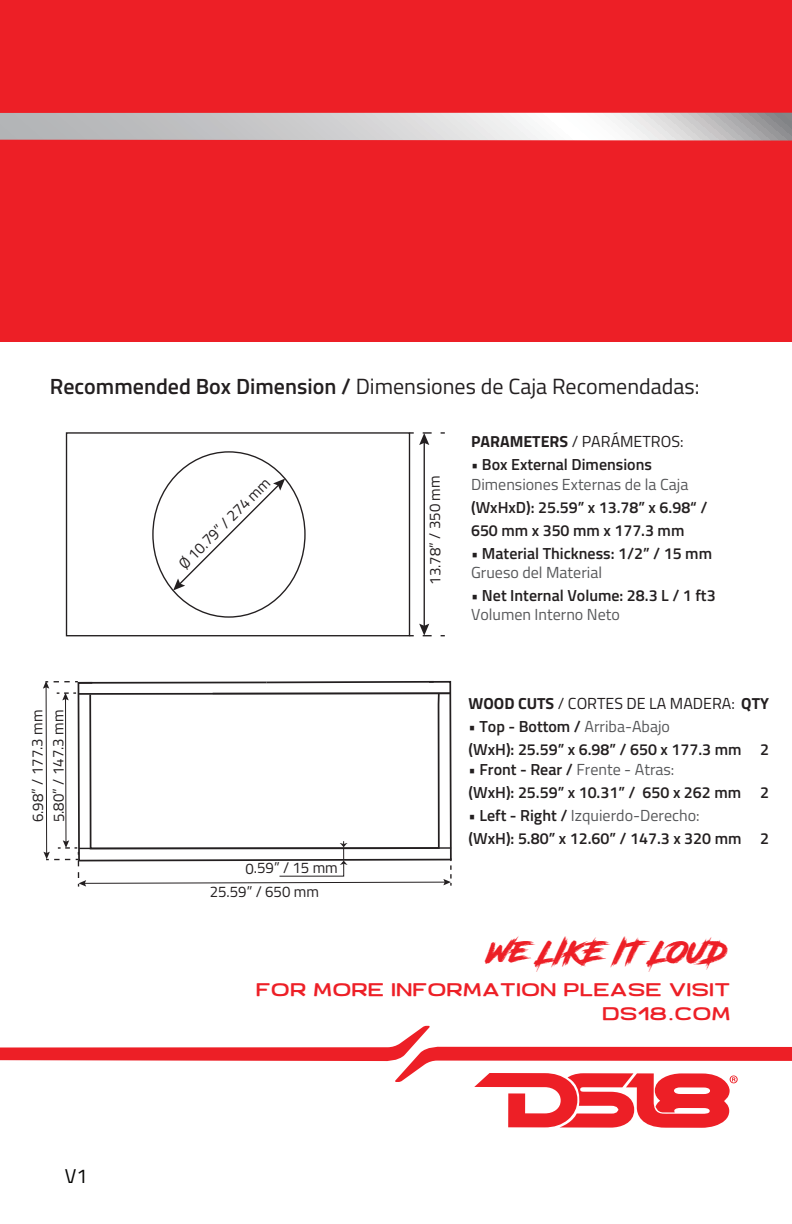
<style>
.page{position:relative;width:792px;height:1224px;background:#fff}
.page>*{position:absolute;margin:0;border:0;box-sizing:border-box;transform-origin:0 0}
.t1{font:29.6px "Road Rage";color:#ed1f26}
.t2{font:22.2px/24px "Antaris CF";color:#ed1f26;text-align:right}
.t3{font:22px "Titillium Web";color:#231f20}
.t4{font:20px "Titillium Web";color:#050504}
.t5{font:600 16px/23px "Titillium Web";color:#231f20}
.t6{font:16px "Titillium Web";color:#57585a}
.t7{font:16px "Titillium Web";color:#231f20}
.t8{font:15.4px/20.8px "Titillium Web";letter-spacing:-.01em;color:#231f20}
.s1{font-weight:600}
.s2{font-weight:700}
.s3{font-weight:400;color:#57585a}
</style>
<div class="page">
<div style="left:0;top:0;width:792px;height:342px;background:#ed1f26"></div>
<svg style="left:0;top:1026px;width:792px;height:102px"></svg>
<div style="left:66px;top:432px;width:344px;height:204px;border:1px solid #231f20"></div>
<hr style="left:424px;top:441px;width:1px;height:186px;background:#231f20">
<svg style="left:409px;top:432px;width:36px;height:13px"></svg>
<svg style="left:409px;top:624px;width:36px;height:12px"></svg>
<svg style="left:173px;top:479px;width:112px;height:112px"></svg>
<svg style="left:77px;top:700px;width:375px;height:140px"></svg>
<svg style="left:88px;top:700px;width:353px;height:140px"></svg>
<hr style="left:46px;top:686px;width:1px;height:168px;background:#231f20">
<hr style="left:65px;top:698px;width:1px;height:145px;background:#231f20">
<svg style="left:43px;top:680px;width:409px;height:20px"></svg>
<svg style="left:43px;top:840px;width:409px;height:47px"></svg>
<hr style="left:213px;top:693px;width:238px;height:1px;background:#231f20">
<hr style="left:79px;top:847px;width:372px;height:2px;background:#231f20">
<svg style="left:0;top:113px;width:792px;height:28px;background:#d0c9ca"></svg>
<h3 class="t3" style="left:50px;top:370px;width:651px"><span class="s1">Recommended Box Dimension /</span> Dimensiones de Caja Recomendadas:</h3>
<p class="t8" style="left:26px;top:822px;width:114px;rotate:-90deg">6.98” / 177.3 mm<br>5.80” / 147.3 mm</p>
<p class="t4" style="left:65px;top:1162px;width:24px">V1</p>
<p class="t8" style="left:173px;top:558px;width:123px;rotate:-45deg">Ø 10.79” / 274 mm</p>
<p class="t8" style="left:245px;top:857px;width:94px">0.59” / 15 mm</p>
<p class="t8" style="left:210px;top:881px;width:111px">25.59” / 650 mm</p>
<p class="t8" style="left:424px;top:585px;width:111px;rotate:-90deg">13.78” / 350 mm</p>
<p class="t7" style="left:471px;top:430px;width:214px"><span class="s2">PARAMETERS</span> / PARÁMETROS:</p>
<p class="t5" style="left:471px;top:453px;width:182px">• Box External Dimensions</p>
<p class="t6" style="left:471px;top:472px;width:219px">Dimensiones Externas de la Caja</p>
<p class="t5" style="left:471px;top:495px;width:238px">(WxHxD): 25.59” x 13.78” x 6.98“ /<br>650 mm x 350 mm x 177.3 mm</p>
<p class="t5" style="left:471px;top:541px;width:243px">• Material Thickness: 1/2” / 15 mm</p>
<p class="t6" style="left:471px;top:560px;width:133px">Grueso del Material</p>
<p class="t5" style="left:471px;top:583px;width:246px">• Net Internal Volume: 28.3 L / 1 ft3</p>
<p class="t6" style="left:471px;top:603px;width:150px">Volumen Interno Neto</p>
<p class="t7" style="left:469px;top:692px;width:302px"><span class="s2">WOOD CUTS</span> / CORTES DE LA MADERA: <span class="s2">QTY</span></p>
<p class="t5" style="left:469px;top:714px;width:302px">• Top - Bottom / <span class="s3">Arriba-Abajo<br></span>(WxH): 25.59” x 6.98” / 650 x 177.3 mm 2</p>
<p class="t5" style="left:469px;top:757px;width:302px">• Front - Rear / <span class="s3">Frente - Atras:<br></span>(WxH): 25.59” x 10.31” / 650 x 262 mm 2</p>
<p class="t5" style="left:469px;top:803px;width:302px">• Left - Right / <span class="s3">Izquierdo-Derecho:<br></span>(WxH): 5.80” x 12.60” / 147.3 x 320 mm 2</p>
<h1 class="t1" style="left:488px;top:928px;width:240px">We LIKE IT LOUD</h1>
<h2 class="t2" style="left:256px;top:978px;width:476px">FOR MORE INFORMATION PLEASE VISIT<br>DS18.COM</h2>
</div>
